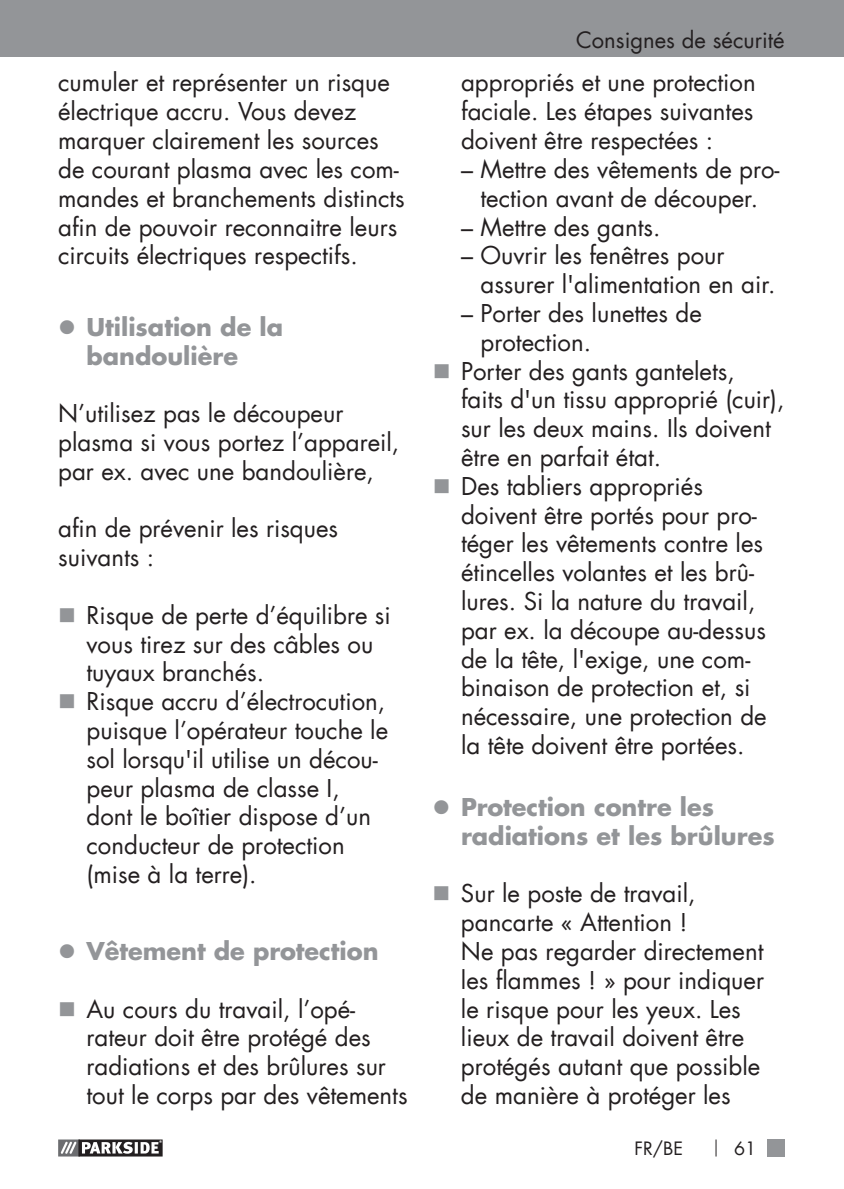
<style>
.page{position:relative;width:844px;height:1189px;background:#fff}
.page>*{position:absolute;margin:0;border:0;box-sizing:border-box;transform-origin:0 0}
.t1{font:24px/28.8px "Futura LT";color:#231f20}
.t2{font:700 24px/28.8px "Futura LT";color:#939598}
.t3{font:22px "Futura LT";color:#231f20}
.t4{font:18px "Futura LT";color:#231f20}
</style>
<div class="page">
<div style="left:0;top:0;width:843px;height:56px;background:#939598"></div>
<svg style="left:58px;top:1139px;width:104px;height:17px"></svg>
<div style="left:767px;top:1139px;width:17px;height:17px;background:#939598"></div>
<svg style="left:715px;top:1139px;width:1px;height:17px"></svg>
<p class="t1" style="left:58px;top:69px;width:348px">cumuler et représenter un risque électrique accru. Vous devez marquer clairement les sources de courant plasma avec les com&shy;mandes et branchements distincts afin de pouvoir reconnaitre leurs circuits électriques respectifs.</p>
<p class="t2" style="left:86px;top:312px;width:198px">Utilisation de la bandoulière</p>
<p class="t1" style="left:58px;top:399px;width:342px">N’utilisez pas le découpeur plasma si vous portez l’appareil, par ex. avec une bandoulière,</p>
<p class="t1" style="left:58px;top:514px;width:281px">afin de prévenir les risques suivants :</p>
<p class="t1" style="left:86px;top:601px;width:306px">Risque de perte d’équilibre si vous tirez sur des câbles ou tuyaux branchés.<br>Risque accru d’électrocution, puisque l’opérateur touche le sol lorsqu'il utilise un décou&shy;peur plasma de classe I, dont le boîtier dispose d’un conducteur de protection (mise à la terre).</p>
<p class="t2" style="left:86px;top:936px;width:293px">Vêtement de protection</p>
<p class="t1" style="left:86px;top:994px;width:322px">Au cours du travail, l’opé&shy;rateur doit être protégé des radiations et des brûlures sur tout le corps par des vêtements</p>
<p class="t3" style="left:575px;top:26px;width:210px">Consignes de sécurité</p>
<p class="t1" style="left:461px;top:69px;width:296px;text-align:justify">appropriés et une protection faciale. Les étapes suivantes doivent être respectées :</p>
<p class="t1" style="left:461px;top:155px;width:320px;text-align:center">– Mettre des vêtements de pro&shy;tection avant de découper.</p>
<p class="t1" style="left:461px;top:213px;width:201px">– Mettre des gants.</p>
<p class="t1" style="left:480px;top:241px;width:296px;text-indent:-19px">– Ouvrir les fenêtres pour assurer l'alimentation en air.</p>
<p class="t1" style="left:461px;top:299px;width:242px">– Porter des lunettes de</p>
<p class="t1" style="left:480px;top:328px;width:112px">protection.</p>
<p class="t1" style="left:461px;top:357px;width:275px">Porter des gants gantelets,</p>
<p class="t1" style="left:461px;top:385px;width:325px">faits d'un tissu approprié (cuir),</p>
<p class="t1" style="left:461px;top:414px;width:311px">sur les deux mains. Ils doivent</p>
<p class="t1" style="left:461px;top:443px;width:201px">être en parfait état.</p>
<p class="t1" style="left:461px;top:472px;width:243px">Des tabliers appropriés</p>
<p class="t1" style="left:461px;top:501px;width:297px">doivent être portés pour pro-</p>
<p class="t1" style="left:461px;top:529px;width:303px">téger les vêtements contre les</p>
<p class="t1" style="left:461px;top:558px;width:294px">étincelles volantes et les brû-</p>
<p class="t1" style="left:461px;top:587px;width:296px">lures. Si la nature du travail,</p>
<p class="t1" style="left:461px;top:616px;width:306px">par ex. la découpe au-dessus</p>
<p class="t1" style="left:461px;top:645px;width:290px">de la tête, l'exige, une com-</p>
<p class="t1" style="left:461px;top:673px;width:291px">binaison de protection et, si</p>
<p class="t1" style="left:461px;top:702px;width:307px">nécessaire, une protection de</p>
<p class="t1" style="left:461px;top:731px;width:285px">la tête doivent être portées.</p>
<p class="t2" style="left:461px;top:792px;width:315px">Protection contre les radiations et les brûlures</p>
<p class="t1" style="left:460px;top:879px;width:304px">Sur le poste de travail, pancarte « Attention !<br>Ne pas regarder directement les flammes ! » pour indiquer le risque pour les yeux. Les lieux de travail doivent être protégés autant que possible de manière à protéger les</p>
<p class="t4" style="left:634px;top:1137px;width:50px">FR/BE</p>
<p class="t4" style="left:733px;top:1137px;width:24px">61</p>
</div>
